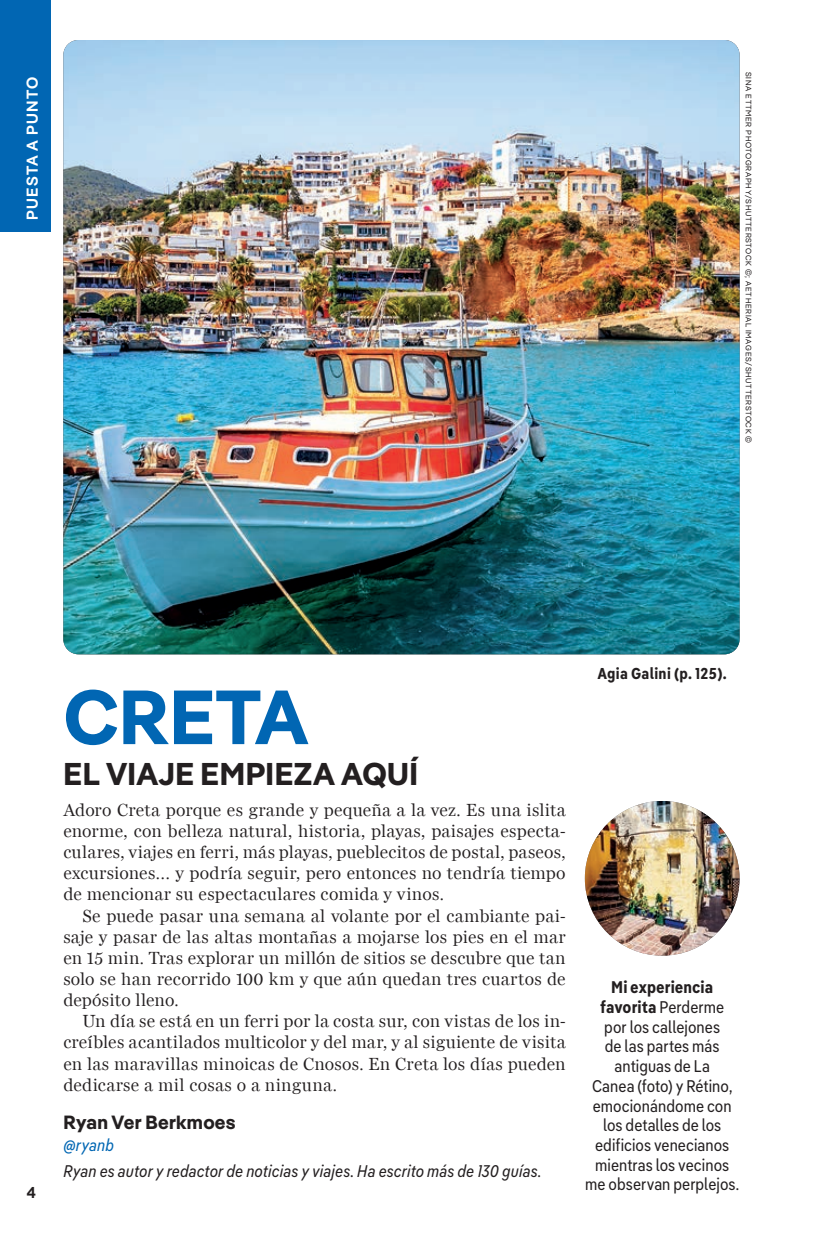
<style>
.page{position:relative;width:817px;height:1245px;background:#fff}
.page>*{position:absolute;margin:0;border:0;box-sizing:border-box;transform-origin:0 0}
.Large_Header_-_Left{font:700 76.5px "Pangea";letter-spacing:.005em;color:#0166b3}
.Large_Header_-_Left-2{font:700 31.5px "Pangea";letter-spacing:.02em;color:#231f20}
.Header_-_H3_Centred{font:700 19.12px "Pangea";letter-spacing:.015em;color:#231f20}
.Body_Text{font:18px/21.2px "LP Miller Daily One";letter-spacing:.015em;color:#231f20;text-align:justify}
.Body_Text_-_No_Inden{font:18px/21.2px "LP Miller Daily One";letter-spacing:.015em;color:#231f20;text-align:justify}
.Sans_Text_-_Centred{font:16.88px/19.8px "Pangea Text Cond Regular LP";letter-spacing:.005em;color:#231f20;text-align:center}
.Sans_Text_-_Centred-2{font:16.88px "Pangea Text Cond Regular Italic LP";letter-spacing:.01em;color:#231f20}
.Sans_Text_-_Centred-3{font:16.88px "Pangea Text Cond Regular Italic LP";letter-spacing:.01em;color:#0166b3}
.Caption_-_Right{font:15.75px "Pangea Text Cond Bold LP";letter-spacing:.02em;color:#231f20}
.t1{font:600 15.75px "Pangea";letter-spacing:.075em;color:#fff}
.t2{font:600 15.75px "Pangea";color:#231f20}
.Front_-_Credit_Grey{font:7.88px "Pangea";letter-spacing:.09em;color:#231f20}
.s1{font-family:"Pangea Text Cond Bold LP"}
</style>
<div class="page">
<div style="left:0;top:0;width:51px;height:232px;background:#0166b3"></div>
<img style="left:585px;top:801px;width:154px;height:155px;border-radius:77px">
<img style="left:63px;top:40px;width:676px;height:614px">
<p class="t1" style="left:21px;top:220px;width:144px;rotate:-90deg">PUESTA A PUNTO</p>
<p class="Front_-_Credit_Grey" style="left:754px;top:72px;width:373px;rotate:90deg">SINA ETTMER PHOTOGRAPHY/SHUTTERSTOCK ©; AETHERIAL IMAGES/SHUTTERSTOCK ©</p>
<p class="t2" style="left:27px;top:1181px;width:11px">4</p>
<p class="Large_Header_-_Left" style="left:64px;top:661px;width:246px">CRETA</p>
<p class="Large_Header_-_Left-2" style="left:63px;top:750px;width:356px">EL VIAJE EMPIEZA AQUÍ</p>
<p class="Body_Text_-_No_Inden" style="left:63px;top:800px;width:504px">Adoro Creta porque es grande y pequeña a la vez. Es una islita enorme, con belleza natural, historia, playas, paisajes especta&shy;culares, viajes en ferri, más playas, pueblecitos de postal, paseos, excursiones… y podría seguir, pero entonces no tendría tiempo de mencionar su espectaculares comida y vinos.</p>
<p class="Body_Text" style="left:63px;top:905px;width:504px;text-indent:19px">Se puede pasar una semana al volante por el cambiante pai&shy;saje y pasar de las altas montañas a mojarse los pies en el mar en 15 min. Tras explorar un millón de sitios se descubre que tan solo se han recorrido 100 km y que aún quedan tres cuartos de depósito lleno.</p>
<p class="Body_Text" style="left:63px;top:1011px;width:504px;text-indent:19px">Un día se está en un ferri por la costa sur, con vistas de los in&shy;creíbles acantilados multicolor y del mar, y al siguiente de visita en las maravillas minoicas de Cnosos. En Creta los días pueden dedicarse a mil cosas o a ninguna.</p>
<p class="Header_-_H3_Centred" style="left:63px;top:1108px;width:174px">Ryan Ver Berkmoes</p>
<p class="Sans_Text_-_Centred-3" style="left:63px;top:1132px;width:52px">@ryanb</p>
<p class="Sans_Text_-_Centred-2" style="left:63px;top:1158px;width:480px">Ryan es autor y redactor de noticias y viajes. Ha escrito más de 130 guías.</p>
<p class="Caption_-_Right" style="left:597px;top:661px;width:131px">Agia Galini (p. 125).</p>
<p class="Sans_Text_-_Centred" style="left:585px;top:976px;width:155px"><span class="s1">Mi experiencia favorita</span> Perderme<br>por los callejones<br>de las partes más antiguas de La<br>Canea (foto) y Rétino, emocionándome con los detalles de los edificios venecianos mientras los vecinos me observan perplejos.</p>
</div>
